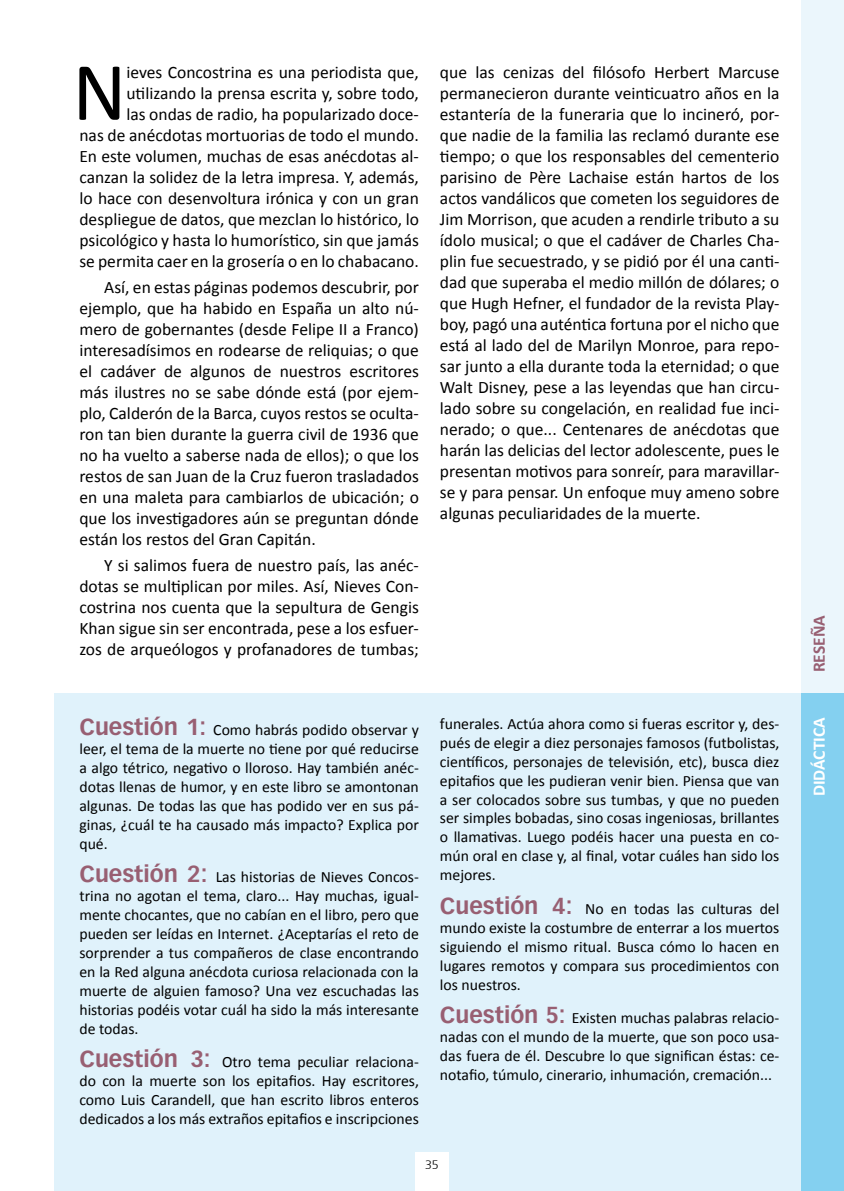
<style>
.page{position:relative;width:844px;height:1191px;background:#fff}
.page>*{position:absolute;margin:0;border:0;box-sizing:border-box;transform-origin:0 0}
.t1{font:83.65px "Calibri";color:#000}
.t2{font:17.5px/21px "Calibri";color:#000;text-align:justify}
.t3{font:700 17.5px "Calibri";color:#fff}
.t4{font:700 17.5px "Calibri";color:#985f72}
.t5{font:15.75px/18.9px "Calibri";color:#000;text-align:justify}
.t6{font:300 12.25px "Frutiger 45";color:#000}
.s1{font-family:"Vectora LH";font-weight:700;font-size:22.75px;color:#985f72}
</style>
<div class="page">
<div style="left:54px;top:693px;width:789px;height:498px;background:#e0f2fb"></div>
<div style="left:801px;top:0;width:42px;height:1191px;background:#ebf6fc"></div>
<div style="left:801px;top:693px;width:42px;height:498px;background:#84d0f0"></div>
<div style="left:415px;top:1152px;width:33px;height:39px;background:#fff"></div>
<p class="t2" style="left:79px;top:61px;width:341px;text-align:right">ieves Concostrina es una periodista que, utilizando la prensa escrita y, sobre todo,<br>las ondas de radio, ha popularizado doce-<br>nas de anécdotas mortuorias de todo el mundo.<br>En este volumen, muchas de esas anécdotas al&shy;canzan la solidez de la letra impresa. Y, además, lo hace con desenvoltura irónica y con un gran despliegue de datos, que mezclan lo histórico, lo psicológico y hasta lo humorístico, sin que jamás se permita caer en la grosería o en lo chabacano.</p>
<p class="t2" style="left:79px;top:276px;width:341px;text-indent:25px">Así, en estas páginas podemos descubrir, por ejemplo, que ha habido en España un alto nú&shy;mero de gobernantes (desde Felipe II a Franco) interesadísimos en rodearse de reliquias; o que el cadáver de algunos de nuestros escritores más ilustres no se sabe dónde está (por ejem&shy;plo, Calderón de la Barca, cuyos restos se oculta&shy;ron tan bien durante la guerra civil de 1936 que no ha vuelto a saberse nada de ellos); o que los restos de san Juan de la Cruz fueron trasladados en una maleta para cambiarlos de ubicación; o que los investigadores aún se preguntan dónde están los restos del Gran Capitán.</p>
<p class="t2" style="left:79px;top:554px;width:341px;text-indent:25px">Y si salimos fuera de nuestro país, las anéc&shy;dotas se multiplican por miles. Así, Nieves Con&shy;costrina nos cuenta que la sepultura de Gengis Khan sigue sin ser encontrada, pese a los esfuer&shy;zos de arqueólogos y profanadores de tumbas;</p>
<h1 class="t1" style="left:72px;top:39px;width:56px">N</h1>
<p class="t2" style="left:440px;top:61px;width:341px">que las cenizas del filósofo Herbert Marcuse permanecieron durante veinticuatro años en la estantería de la funeraria que lo incineró, por&shy;que nadie de la familia las reclamó durante ese tiempo; o que los responsables del cementerio parisino de Père Lachaise están hartos de los actos vandálicos que cometen los seguidores de Jim Morrison, que acuden a rendirle tributo a su ídolo musical; o que el cadáver de Charles Cha&shy;plin fue secuestrado, y se pidió por él una canti&shy;dad que superaba el medio millón de dólares; o que Hugh Hefner, el fundador de la revista Play&shy;boy, pagó una auténtica fortuna por el nicho que está al lado del de Marilyn Monroe, para repo&shy;sar junto a ella durante toda la eternidad; o que Walt Disney, pese a las leyendas que han circu&shy;lado sobre su congelación, en realidad fue inci&shy;nerado; o que... Centenares de anécdotas que harán las delicias del lector adolescente, pues le presentan motivos para sonreír, para maravillar&shy;se y para pensar. Un enfoque muy ameno sobre algunas peculiaridades de la muerte.</p>
<p class="t5" style="left:79px;top:720px;width:341px"><span class="s1">Cuestión 1:</span> Como habrás podido observar y leer, el tema de la muerte no tiene por qué reducirse a algo tétrico, negativo o lloroso. Hay también anéc&shy;dotas llenas de humor, y en este libro se amontonan algunas. De todas las que has podido ver en sus pá&shy;ginas, ¿cuál te ha causado más impacto? Explica por qué.</p>
<p class="t5" style="left:79px;top:867px;width:341px"><span class="s1">Cuestión 2:</span> Las historias de Nieves Concos&shy;trina no agotan el tema, claro... Hay muchas, igual&shy;mente chocantes, que no cabían en el libro, pero que pueden ser leídas en Internet. ¿Aceptarías el reto de sorprender a tus compañeros de clase encontrando en la Red alguna anécdota curiosa relacionada con la muerte de alguien famoso? Una vez escuchadas las historias podéis votar cuál ha sido la más interesante de todas.</p>
<p class="t5" style="left:79px;top:1052px;width:341px"><span class="s1">Cuestión 3:</span> Otro tema peculiar relaciona&shy;do con la muerte son los epitafios. Hay escritores, como Luis Carandell, que han escrito libros enteros dedicados a los más extraños epitafios e inscripciones</p>
<p class="t5" style="left:440px;top:714px;width:341px">funerales. Actúa ahora como si fueras escritor y, des&shy;pués de elegir a diez personajes famosos (futbolistas, científicos, personajes de televisión, etc), busca diez epitafios que les pudieran venir bien. Piensa que van a ser colocados sobre sus tumbas, y que no pueden ser simples bobadas, sino cosas ingeniosas, brillantes o llamativas. Luego podéis hacer una puesta en co&shy;mún oral en clase y, al final, votar cuáles han sido los mejores.</p>
<p class="t5" style="left:440px;top:899px;width:341px"><span class="s1">Cuestión 4:</span> No en todas las culturas del mundo existe la costumbre de enterrar a los muertos siguiendo el mismo ritual. Busca cómo lo hacen en lugares remotos y compara sus procedimientos con los nuestros.</p>
<p class="t5" style="left:440px;top:1008px;width:341px"><span class="s1">Cuestión 5:</span> Existen muchas palabras relacio&shy;nadas con el mundo de la muerte, que son poco usa&shy;das fuera de él. Descubre lo que significan éstas: ce&shy;notafio, túmulo, cinerario, inhumación, cremación...</p>
<p class="t6" style="left:425px;top:1157px;width:15px">35</p>
<p class="t4" style="left:807px;top:672px;width:59px;rotate:-90deg">RESEÑA</p>
<p class="t3" style="left:807px;top:796px;width:81px;rotate:-90deg">DIDÁCTICA</p>
</div>
